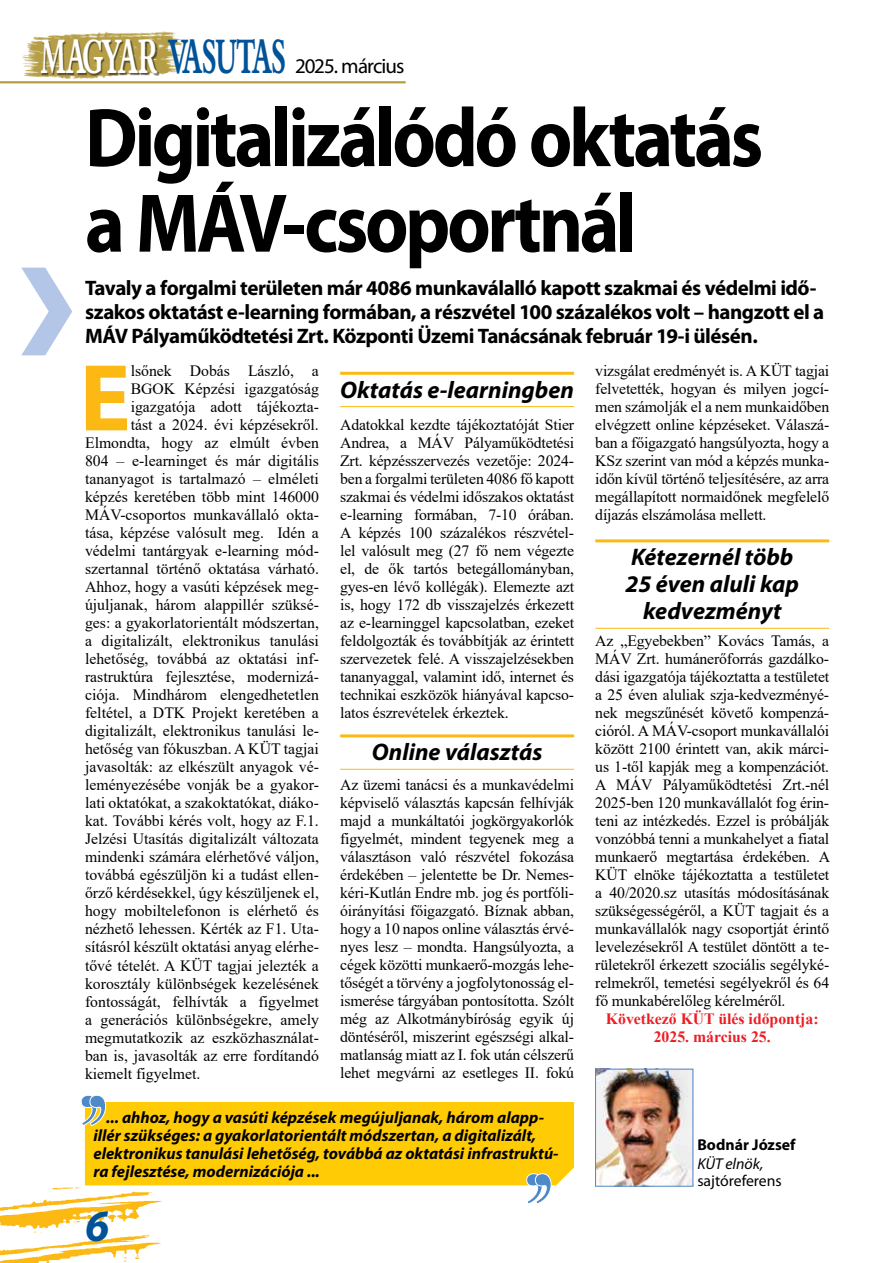
<style>
.page{position:relative;width:893px;height:1263px;background:#fff}
.page>*{position:absolute;margin:0;border:0;box-sizing:border-box;transform-origin:0 0}
.t1{font:700 95.85px "Myriad Pro";color:#fdb913}
.t2{font:700 84px/85.5px "Myriad Pro";letter-spacing:-.045em;color:#000;scale:.9 1}
.t3{font:700 49.8px "Aldine 401 PFL";letter-spacing:-.04em;color:#005399;scale:.52 1}
.t4{font:italic 700 45px "Myriad Pro";color:#005399}
.t5{font:italic 700 24px/27px "Myriad Pro";color:#000;text-align:center}
.t6{font:700 21px/24px "Myriad Pro";letter-spacing:-.025em;color:#000}
.t7{font:21px "Myriad Pro";letter-spacing:-.045em;color:#000}
.t8{font:italic 700 16.5px/18px "Myriad Pro";color:#000}
.t9{font:15.75px/18px "Times New Roman";color:#000;text-align:justify}
.t10{font:700 15.75px/18px "Times New Roman";color:#ed1d24;text-align:center}
.t11{font:15.75px "Myriad Pro";color:#000}
.t12{font:700 15.75px "Myriad Pro";color:#000}
.t13{font:italic 15.75px "Myriad Pro";color:#000}
.s1{color:#fff}
</style>
<div class="page">
<img style="left:0;top:1187px;width:161px;height:76px">
<img style="left:16px;top:31px;width:172px;height:53px">
<hr style="left:0;top:81px;width:406px;height:2px;background:#b69e45">
<div style="left:41px;top:40px;width:118px;height:36px;background:#000;opacity:.5"></div>
<hr style="left:340px;top:372px;width:234px;height:3px;background:#fdb913">
<hr style="left:340px;top:406px;width:234px;height:1px;background:#fdb913">
<hr style="left:340px;top:734px;width:234px;height:3px;background:#fdb913">
<hr style="left:340px;top:769px;width:234px;height:1px;background:#fdb913">
<hr style="left:595px;top:539px;width:234px;height:3px;background:#fdb913">
<hr style="left:595px;top:628px;width:234px;height:1px;background:#fdb913">
<img style="left:597px;top:1071px;width:94px;height:113px">
<div style="left:595px;top:1069px;width:98px;height:117px;border:1px solid #4e8ac9"></div>
<svg style="left:21px;top:268px;width:51px;height:87px"></svg>
<svg style="left:80px;top:1095px;width:494px;height:110px"></svg>
<h3 class="t3" style="left:41px;top:26px;width:472px"><span class="s1">MAGYAR</span> VASUTAS</h3>
<h3 class="t7" style="left:295px;top:53px;width:111px">2025. március</h3>
<h2 class="t2" style="left:85px;top:92px;width:755px">Digitalizálódó oktatás a MÁV-csoportnál</h2>
<p class="t6" style="left:85px;top:276px;width:741px">Tavaly a forgalmi területen már 4086 munkaválalló kapott szakmai és védelmi idő&shy;szakos oktatást e-learning formában, a részvétel 100 százalékos volt – hangzott el a<br>MÁV Pályaműködtetési Zrt. Központi Üzemi Tanácsának február 19-i ülésén.</p>
<h1 class="t1" style="left:79px;top:336px;width:53px">E</h1>
<p class="t9" style="left:131px;top:362px;width:190px">lsőnek Dobás László, a</p>
<p class="t9" style="left:131px;top:380px;width:190px">BGOK Képzési igazgatóság</p>
<p class="t9" style="left:131px;top:398px;width:190px">igazgatója adott tájékozta-</p>
<p class="t9" style="left:131px;top:416px;width:190px">tást a 2024. évi képzésekről.</p>
<p class="t9" style="left:85px;top:434px;width:235px">Elmondta, hogy az elmúlt évben</p>
<p class="t9" style="left:85px;top:452px;width:235px">804 – e-learninget és már digitális</p>
<p class="t9" style="left:85px;top:470px;width:235px">tananyagot is tartalmazó – elméleti</p>
<p class="t9" style="left:85px;top:488px;width:235px">képzés keretében több mint 146000</p>
<p class="t9" style="left:85px;top:506px;width:235px">MÁV-csoportos munkavállaló okta-</p>
<p class="t9" style="left:85px;top:524px;width:235px">tása, képzése valósult meg. Idén a</p>
<p class="t9" style="left:85px;top:542px;width:235px">védelmi tantárgyak e-learning mód-</p>
<p class="t9" style="left:85px;top:560px;width:235px">szertannal történő oktatása várható.</p>
<p class="t9" style="left:85px;top:578px;width:235px">Ahhoz, hogy a vasúti képzések meg-</p>
<p class="t9" style="left:85px;top:596px;width:235px">újuljanak, három alappillér szüksé-</p>
<p class="t9" style="left:85px;top:614px;width:235px">ges: a gyakorlatorientált módszertan,</p>
<p class="t9" style="left:85px;top:632px;width:235px">a digitalizált, elektronikus tanulási</p>
<p class="t9" style="left:85px;top:650px;width:235px">lehetőség, továbbá az oktatási inf-</p>
<p class="t9" style="left:85px;top:668px;width:235px">rastruktúra fejlesztése, modernizá-</p>
<p class="t9" style="left:85px;top:686px;width:235px">ciója. Mindhárom elengedhetetlen</p>
<p class="t9" style="left:85px;top:704px;width:235px">feltétel, a DTK Projekt keretében a</p>
<p class="t9" style="left:85px;top:722px;width:235px">digitalizált, elektronikus tanulási le-</p>
<p class="t9" style="left:85px;top:740px;width:235px">hetőség van fókuszban. A KÜT tagjai</p>
<p class="t9" style="left:85px;top:758px;width:235px">javasolták: az elkészült anyagok vé-</p>
<p class="t9" style="left:85px;top:776px;width:235px">leményezésébe vonják be a gyakor-</p>
<p class="t9" style="left:85px;top:794px;width:235px">lati oktatókat, a szakoktatókat, diáko-</p>
<p class="t9" style="left:85px;top:812px;width:235px">kat. További kérés volt, hogy az F.1.</p>
<p class="t9" style="left:85px;top:830px;width:235px">Jelzési Utasítás digitalizált változata</p>
<p class="t9" style="left:85px;top:848px;width:235px">mindenki számára elérhetővé váljon,</p>
<p class="t9" style="left:85px;top:866px;width:235px">továbbá egészüljön ki a tudást ellen-</p>
<p class="t9" style="left:85px;top:884px;width:235px">őrző kérdésekkel, úgy készüljenek el,</p>
<p class="t9" style="left:85px;top:902px;width:235px">hogy mobiltelefonon is elérhető és</p>
<p class="t9" style="left:85px;top:920px;width:235px">nézhető lehessen. Kérték az F1. Uta-</p>
<p class="t9" style="left:85px;top:938px;width:235px">sításról készült oktatási anyag elérhe-</p>
<p class="t9" style="left:85px;top:956px;width:235px">tővé tételét. A KÜT tagjai jelezték a</p>
<p class="t9" style="left:85px;top:974px;width:235px">korosztály különbségek kezelésének</p>
<p class="t9" style="left:85px;top:992px;width:235px">fontosságát, felhívták a figyelmet</p>
<p class="t9" style="left:85px;top:1010px;width:235px">a generációs különbségekre, amely</p>
<p class="t9" style="left:85px;top:1028px;width:235px">megmutatkozik az eszközhasználat-</p>
<p class="t9" style="left:85px;top:1046px;width:235px">ban is, javasolták az erre fordítandó</p>
<p class="t9" style="left:85px;top:1064px;width:117px">kiemelt figyelmet.</p>
<h3 class="t5" style="left:340px;top:375px;width:235px">Oktatás e-learningben</h3>
<p class="t9" style="left:340px;top:416px;width:235px">Adatokkal kezdte tájékoztatóját Stier Andrea, a MÁV Pályaműködtetési Zrt. képzésszervezés vezetője: 2024- ben a forgalmi területen 4086 fő kapott szakmai és védelmi időszakos oktatást e-learning formában, 7-10 órában.<br>A képzés 100 százalékos részvétel&shy;lel valósult meg (27 fő nem végezte el, de ők tartós betegállományban, gyes-en lévő kollégák). Elemezte azt is, hogy 172 db visszajelzés érkezett az e-learninggel kapcsolatban, ezeket feldolgozták és továbbítják az érintett szervezetek felé. A visszajelzésekben tananyaggal, valamint idő, internet és technikai eszközök hiányával kapcso&shy;latos észrevételek érkeztek.</p>
<h3 class="t5" style="left:372px;top:738px;width:172px">Online választás</h3>
<p class="t9" style="left:340px;top:776px;width:235px">Az üzemi tanácsi és a munkavédelmi képviselő választás kapcsán felhívják majd a munkáltatói jogkörgyakorlók figyelmét, mindent tegyenek meg a választáson való részvétel fokozása érdekében – jelentette be Dr. Nemes&shy;kéri-Kutlán Endre mb. jog és portfóli&shy;óirányítási főigazgató. Bíznak abban, hogy a 10 napos online választás érvé&shy;nyes lesz – mondta. Hangsúlyozta, a cégek közötti munkaerő-mozgás lehe&shy;tőségét a törvény a jogfolytonosság el&shy;ismerése tárgyában pontosította. Szólt még az Alkotmánybíróság egyik új döntéséről, miszerint egészségi alkal&shy;matlanság miatt az I. fok után célszerű lehet megvárni az esetleges II. fokú</p>
<p class="t8" style="left:93px;top:1108px;width:467px;text-indent:13px">... ahhoz, hogy a vasúti képzések megújuljanak, három alapp&shy;illér szükséges: a gyakorlatorientált módszertan, a digitalizált, elektronikus tanulási lehetőség, továbbá az oktatási infrastruktú&shy;ra fejlesztése, modernizációja ...</p>
<h3 class="t4" style="left:85px;top:1197px;width:26px">6</h3>
<p class="t9" style="left:595px;top:362px;width:235px">vizsgálat eredményét is. A KÜT tagjai felvetették, hogyan és milyen jogcí&shy;men számolják el a nem munkaidőben elvégzett online képzéseket. Válaszá&shy;ban a főigazgató hangsúlyozta, hogy a KSz szerint van mód a képzés munka&shy;időn kívül történő teljesítésére, az arra megállapított normaidőnek megfelelő díjazás elszámolása mellett.</p>
<h3 class="t5" style="left:625px;top:543px;width:175px">Kétezernél több<br>25 éven aluli kap kedvezményt</h3>
<p class="t9" style="left:595px;top:632px;width:236px">Az „Egyebekben” Kovács Tamás, a MÁV Zrt. humánerőforrás gazdálko&shy;dási igazgatója tájékoztatta a testületet a 25 éven aluliak szja-kedvezményé&shy;nek megszűnését követő kompenzá&shy;cióról. A MÁV-csoport munkavállalói között 2100 érintett van, akik márci&shy;us 1-től kapják meg a kompenzációt.<br>A MÁV Pályaműködtetési Zrt.-nél 2025-ben 120 munkavállalót fog érin&shy;teni az intézkedés. Ezzel is próbálják vonzóbbá tenni a munkahelyet a fiatal munkaerő megtartása érdekében. A KÜT elnöke tájékoztatta a testületet a 40/2020.sz utasítás módosításának szükségességéről, a KÜT tagjait és a munkavállalók nagy csoportját érintő levelezésekről A testület döntött a te&shy;rületekről érkezett szociális segélyké&shy;relmekről, temetési segélyekről és 64 fő munkabérelőleg kérelméről.</p>
<p class="t10" style="left:606px;top:1010px;width:214px">Következő KÜT ülés időpontja:<br>2025. március 25.</p>
<p class="t12" style="left:697px;top:1135px;width:100px">Bodnár József</p>
<p class="t13" style="left:697px;top:1153px;width:68px">KÜT elnök,</p>
<p class="t11" style="left:697px;top:1171px;width:86px">sajtóreferens</p>
</div>
